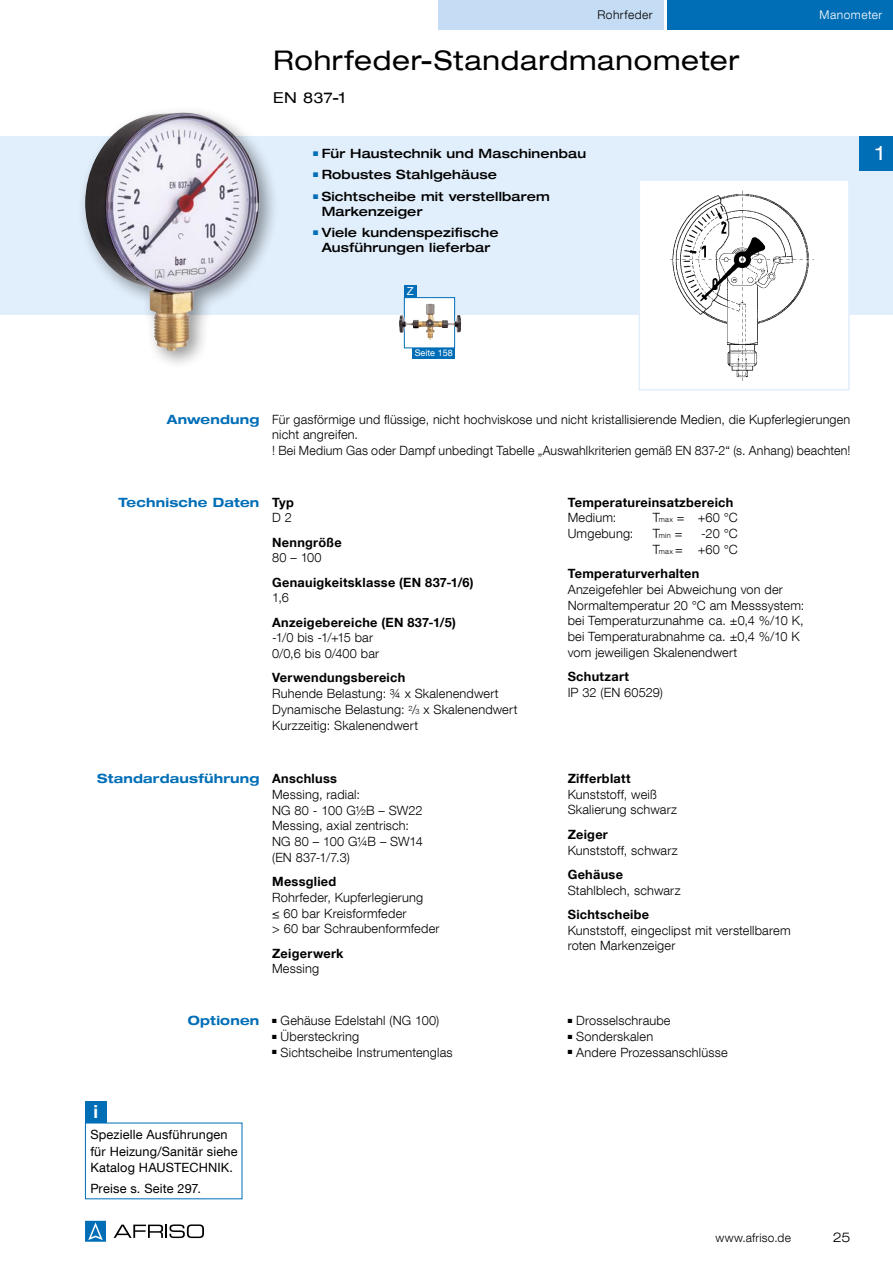
<style>
.page{position:relative;width:893px;height:1263px;background:#fff}
.page>*{position:absolute;margin:0;border:0;box-sizing:border-box;transform-origin:0 0}
.t1{font:expanded 27px "Helvetica Neue LT Com";letter-spacing:.03em;color:#000}
.t2{font:expanded 19.5px "Helvetica Neue LT Com";color:#fff}
.t3{font:700 18px "Helvetica Neue LT Com";color:#fff}
.t4{font:expanded 15px "Helvetica Neue LT Com";color:#000}
.t5{font:300 expanded 13.5px "Helvetica Neue LT Com";color:#000}
.t6{font:300 12.75px/15.8px "Helvetica Neue LT Com";letter-spacing:.015em;color:#000}
.t7{font:700 12.75px "Helvetica Neue LT Com";letter-spacing:.02em;color:#000}
.t8{font:500 expanded 12.75px/15px "Helvetica Neue LT Com";letter-spacing:.015em;color:#000}
.t9{font:12.75px/16.5px "Helvetica Neue LT Com";letter-spacing:.015em;color:#000}
.t10{font:700 expanded 12.75px "Helvetica Neue LT Com";letter-spacing:.015em;color:#006eb7}
.t11{font:300 12px "Helvetica Neue LT Com";letter-spacing:.02em;color:#000}
.t12{font:300 12px "Helvetica Neue LT Com";letter-spacing:.04em;color:#000}
.t13{font:300 12px "Helvetica Neue LT Com";letter-spacing:.04em;color:#fff}
.t14{font:11.1px "Helvetica Neue LT Com";color:#fff}
.t15{font:9px "Helvetica Neue LT Com";color:#fff}
.t16{font:300 7.35px "Helvetica Neue LT Com";color:#000}
.t17{font:6.75px "Zapf Dingbats ITC";color:#006eb7}
.t18{font:6px "Zapf Dingbats ITC";color:#000}
.s1{font-size:7.35px}
.s2{font-size:12.75px}
.s3{font-weight:700;font-stretch:expanded;color:#006eb7}
.s4{font-weight:700}
</style>
<div class="page">
<div style="left:0;top:136px;width:893px;height:179px;background:#e1eefb"></div>
<div style="left:668px;top:0;width:225px;height:30px;background:#006eb7"></div>
<div style="left:438px;top:0;width:225px;height:30px;background:#c4dcf4"></div>
<svg style="left:114px;top:1224px;width:90px;height:14px"></svg>
<svg style="left:85px;top:1221px;width:21px;height:21px"></svg>
<div style="left:77px;top:105px;width:203px;height:266px;background:#000;opacity:.4"></div>
<img style="left:85px;top:113px;width:174px;height:238px">
<div style="left:639px;top:180px;width:210px;height:210px;background:#fff"></div>
<img style="left:670px;top:190px;width:143px;height:191px">
<div style="left:639px;top:179px;width:211px;height:211px;border:2px solid #e1eefb"></div>
<div style="left:412px;top:348px;width:43px;height:10px;background:#006eb7"></div>
<div style="left:404px;top:285px;width:13px;height:13px;background:#006eb7"></div>
<svg style="left:404px;top:297px;width:51px;height:51px"></svg>
<img style="left:399px;top:304px;width:31px;height:29px">
<div style="left:85px;top:1101px;width:21px;height:22px;background:#006eb7"></div>
<div style="left:859px;top:136px;width:34px;height:34px;background:#006eb7"></div>
<p class="t12" style="left:597px;top:7px;width:57px">Rohrfeder</p>
<h1 class="t1" style="left:273px;top:44px;width:468px">Rohrfeder-Standardmanometer</h1>
<p class="t4" style="left:273px;top:88px;width:74px">EN 837-1</p>
<p class="t8" style="left:313px;top:145px;width:274px"><sup>■</sup> Für Haustechnik und Maschinenbau</p>
<p class="t8" style="left:313px;top:167px;width:185px"><sup>■</sup> Robustes Stahlgehäuse</p>
<p class="t17" style="left:318px;top:193px;width:3px">■</p>
<p class="t17" style="left:318px;top:150px;width:3px">■</p>
<p class="t8" style="left:322px;top:188px;width:230px;text-indent:-9px"><sup>■</sup> Sichtscheibe mit verstellbarem<br>Markenzeiger</p>
<p class="t17" style="left:318px;top:229px;width:3px">■</p>
<p class="t8" style="left:313px;top:225px;width:187px;text-align:center"><sup>■</sup> Viele kundenspezifische<br>Ausführungen lieferbar</p>
<p class="t14" style="left:407px;top:284px;width:8px">Z</p>
<p class="t15" style="left:415px;top:348px;width:40px">Seite 158</p>
<p class="t13" style="left:820px;top:7px;width:64px">Manometer</p>
<h2 class="t2" style="left:876px;top:141px;width:10px">1</h2>
<p class="t10" style="left:167px;top:411px;width:94px">Anwendung</p>
<p class="t6" style="left:272px;top:411px;width:580px">Für gasförmige und flüssige, nicht hochviskose und nicht kristallisierende Medien, die Kupferlegierungen nicht angreifen.<br>! Bei Medium Gas oder Dampf unbedingt Tabelle „Auswahlkriterien gemäß EN 837-2“ (s. Anhang) beachten!</p>
<p class="t10" style="left:118px;top:494px;width:142px">Technische Daten</p>
<p class="t7" style="left:272px;top:494px;width:23px">Typ</p>
<p class="t6" style="left:272px;top:510px;width:21px">D 2</p>
<p class="t7" style="left:272px;top:534px;width:71px">Nenngröße</p>
<p class="t6" style="left:272px;top:550px;width:51px">80 – 100</p>
<p class="t7" style="left:272px;top:574px;width:203px">Genauigkeitsklasse (EN 837-1/6)</p>
<p class="t6" style="left:272px;top:590px;width:18px">1,6</p>
<p class="t7" style="left:272px;top:614px;width:185px">Anzeigebereiche (EN 837-1/5)</p>
<p class="t6" style="left:272px;top:630px;width:109px">-1/0 bis -1/+15 bar<br>0/0,6 bis 0/400 bar</p>
<p class="t7" style="left:272px;top:670px;width:135px">Verwendungsbereich</p>
<p class="t6" style="left:272px;top:685px;width:247px">Ruhende Belastung: ¾ x Skalenendwert<br>Dynamische Belastung: <sup>2</sup>/<span class="s1">3</span> x Skalenendwert<br>Kurzzeitig: Skalenendwert</p>
<p class="t7" style="left:568px;top:494px;width:167px">Temperatureinsatzbereich</p>
<p class="t6" style="left:568px;top:510px;width:50px">Medium:</p>
<p class="t6" style="left:653px;top:510px;width:87px">T<span class="s1">max</span> = +60 °C</p>
<p class="t6" style="left:568px;top:525px;width:67px">Umgebung:</p>
<p class="t16" style="left:653px;top:531px;width:31px"><span class="s2">T</span>min <span class="s2">=</span></p>
<p class="t6" style="left:653px;top:525px;width:87px;text-align:right">-20 °C<br>T<span class="s1">max</span> = +60 °C</p>
<p class="t7" style="left:568px;top:565px;width:133px">Temperaturverhalten</p>
<p class="t6" style="left:568px;top:581px;width:238px">Anzeigefehler bei Abweichung von der Normaltemperatur 20 °C am Messsystem: bei Temperaturzunahme ca. ±0,4 %/10 K, bei Temperaturabnahme ca. ±0,4 %/10 K vom jeweiligen Skalenendwert</p>
<p class="t7" style="left:568px;top:668px;width:63px">Schutzart</p>
<p class="t6" style="left:568px;top:684px;width:97px">IP 32 (EN 60529)</p>
<p class="t6" style="left:272px;top:770px;width:152px;text-indent:-175px"><span class="s3">Standardausführung</span> <span class="s4">Anschluss<br></span>Messing, radial:<br>NG 80 - 100 G½B – SW22<br>Messing, axial zentrisch:<br>NG 80 – 100 G¼B – SW14 (EN 837-1/7.3)</p>
<p class="t7" style="left:272px;top:873px;width:66px">Messglied</p>
<p class="t6" style="left:272px;top:889px;width:169px">Rohrfeder, Kupferlegierung<br>≤ 60 bar Kreisformfeder<br>&gt; 60 bar Schraubenformfeder</p>
<p class="t7" style="left:272px;top:945px;width:73px">Zeigerwerk</p>
<p class="t6" style="left:272px;top:960px;width:48px">Messing</p>
<p class="t7" style="left:568px;top:770px;width:65px">Zifferblatt</p>
<p class="t6" style="left:568px;top:786px;width:111px">Kunststoff, weiß<br>Skalierung schwarz</p>
<p class="t7" style="left:568px;top:826px;width:42px">Zeiger</p>
<p class="t6" style="left:568px;top:842px;width:112px">Kunststoff, schwarz</p>
<p class="t7" style="left:568px;top:866px;width:57px">Gehäuse</p>
<p class="t6" style="left:568px;top:882px;width:114px">Stahlblech, schwarz</p>
<p class="t7" style="left:568px;top:906px;width:83px">Sichtscheibe</p>
<p class="t6" style="left:568px;top:922px;width:224px">Kunststoff, eingeclipst mit verstellbarem roten Markenzeiger</p>
<p class="t10" style="left:188px;top:1012px;width:73px">Optionen</p>
<p class="t18" style="left:277px;top:1018px;width:3px">■</p>
<p class="t6" style="left:272px;top:1013px;width:169px">■ Gehäuse Edelstahl (NG 100)</p>
<p class="t18" style="left:277px;top:1034px;width:3px">■</p>
<p class="t6" style="left:272px;top:1028px;width:89px">■ Übersteckring</p>
<p class="t6" style="left:272px;top:1044px;width:182px">■ Sichtscheibe Instrumentenglas</p>
<p class="t6" style="left:568px;top:1013px;width:104px">■ Drosselschraube</p>
<p class="t18" style="left:572px;top:1034px;width:3px">■</p>
<p class="t18" style="left:572px;top:1018px;width:3px">■</p>
<p class="t6" style="left:568px;top:1028px;width:87px">■ Sonderskalen</p>
<p class="t6" style="left:568px;top:1044px;width:162px">■ Andere Prozessanschlüsse</p>
<h3 class="t3" style="left:93px;top:1101px;width:6px">i</h3>
<p class="t9" style="left:90px;top:1126px;width:149px">Spezielle Ausführungen für Heizung/Sanitär siehe<br>Katalog HAUSTECHNIK.</p>
<p class="t9" style="left:90px;top:1180px;width:112px">Preise s. Seite 297.</p>
<p class="t11" style="left:715px;top:1230px;width:77px">www.afriso.de</p>
<p class="t5" style="left:833px;top:1228px;width:19px">25</p>
</div>
